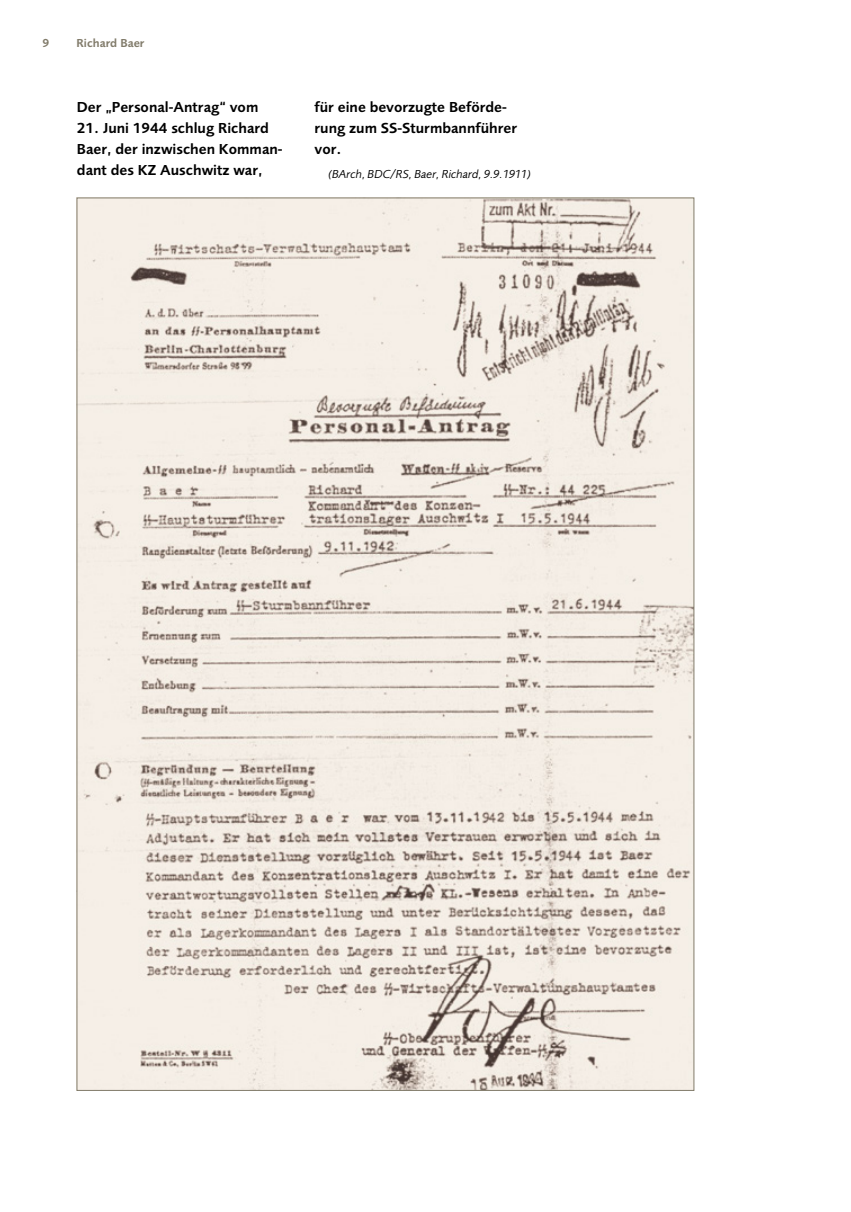
<style>
.page{position:relative;width:851px;height:1212px;background:#fff}
.page>*{position:absolute;margin:0;border:0;box-sizing:border-box;transform-origin:0 0}
.t1{font:15px/21px "Foundry Sans Demi CE";color:#000}
.t2{font:12px "Foundry Sans Book Italic CE";color:#000}
.t3{font:12px "Foundry Sans Demi CE";color:#817b6a}
</style>
<div class="page">
<hr style="left:850px;top:0;width:1px;height:1212px;background:#d6d2c9">
<img style="left:79px;top:200px;width:613px;height:889px">
<p class="t3" style="left:43px;top:36px;width:8px">9</p>
<p class="t3" style="left:77px;top:36px;width:69px">Richard Baer</p>
<p class="t1" style="left:77px;top:97px;width:183px">Der „Personal-Antrag“ vom</p>
<p class="t1" style="left:77px;top:118px;width:207px">21. Juni 1944 schlug Richard<br>Baer, der inzwischen Komman&shy;dant des KZ Auschwitz war,</p>
<p class="t1" style="left:314px;top:97px;width:204px">für eine bevorzugte Beförde&shy;rung zum SS-Sturmbannführer vor.</p>
<p class="t2" style="left:328px;top:167px;width:204px">(BArch, BDC/RS, Baer, Richard, 9.9.1911)</p>
</div>
